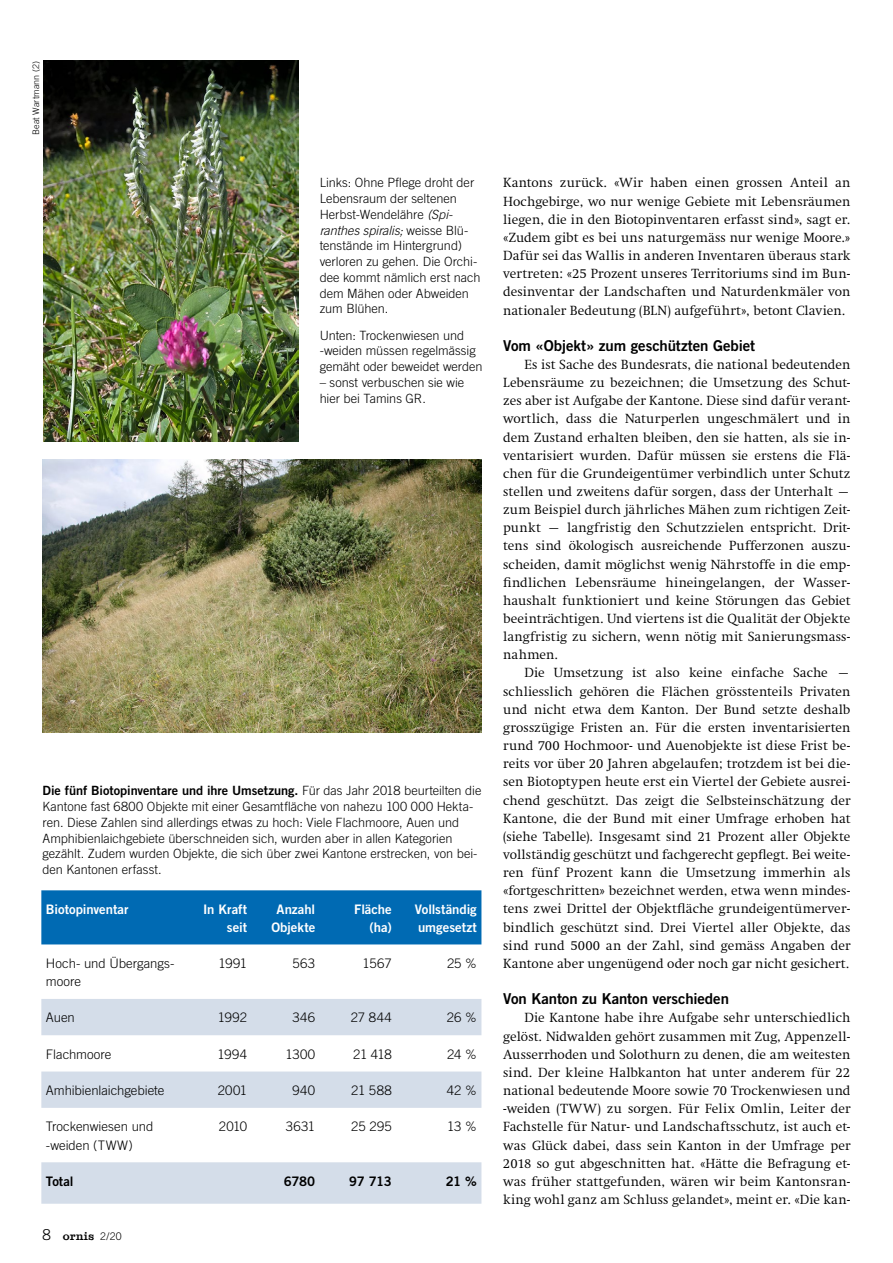
<style>
.page{position:relative;width:893px;height:1263px;background:#fff}
.page>*{position:absolute;margin:0;border:0;box-sizing:border-box;transform-origin:0 0}
.t1{font:15px "Trade Gothic LT Std Bd 2";letter-spacing:-.005em;color:#000}
.t2{font:300 13.5px/18.1px "Swift LT Std";letter-spacing:.01em;color:#000;text-align:justify}
.t3{font:300 13.2px/18.1px "Trade Gothic LT Std";color:#000}
.t4{font:13.2px/18.1px "Trade Gothic LT Std Bd 2";color:#fff;text-align:right}
.t5{font:13.2px "Trade Gothic LT Std Bd 2";letter-spacing:-.025em;color:#000}
.t6{font:300 12.75px/15.8px "Trade Gothic LT Std";color:#000}
.t7{font:12.75px "Trade Gothic LT Std Bd 2";color:#000}
.t8{font:500 12px "Clarendon Com";letter-spacing:.02em;color:#000}
.t9{font:300 9px "Trade Gothic LT Std";letter-spacing:.01em;color:#000}
.s1{font-style:italic}
.s2{font-family:"Trade Gothic LT Std";font-weight:300}
.s3{font-family:"Trade Gothic LT Std";font-weight:300;font-size:15px}
.s4{font-family:"Trade Gothic LT Std";font-weight:300;font-size:10.5px}
</style>
<div class="page">
<img style="left:43px;top:460px;width:439px;height:272px">
<img style="left:43px;top:61px;width:255px;height:381px">
<div style="left:41px;top:890px;width:440px;height:54px;background:#006ab3"></div>
<svg style="left:41px;top:999px;width:440px;height:205px;fill:#d4dde9"></svg>
<p class="t9" style="left:30px;top:135px;width:76px;rotate:-90deg">Beat Wartmann (2)</p>
<p class="t6" style="left:320px;top:175px;width:162px">Links: Ohne Pflege droht der<br>Lebensraum der seltenen<br>Herbst-Wendelähre <span class="s1">(Spi&shy;ranthes spiralis;</span> weisse Blü&shy;tenstände im Hintergrund) verloren zu gehen. Die Orchi&shy;dee kommt nämlich erst nach dem Mähen oder Abweiden zum Blühen.</p>
<p class="t6" style="left:320px;top:327px;width:164px">Unten: Trockenwiesen und -weiden müssen regelmässig gemäht oder beweidet werden</p>
<p class="t6" style="left:320px;top:374px;width:146px">– sonst verbuschen sie wie hier bei Tamins GR.</p>
<p class="t7" style="left:43px;top:783px;width:440px">Die fünf Biotopinventare und ihre Umsetzung. <span class="s2">Für das Jahr 2018 beurteilten die</span></p>
<p class="t6" style="left:43px;top:799px;width:436px">Kantone fast 6800 Objekte mit einer Gesamtfläche von nahezu 100 000 Hekta&shy;ren. Diese Zahlen sind allerdings etwas zu hoch: Viele Flachmoore, Auen und Amphibienlaichgebiete überschneiden sich, wurden aber in allen Kategorien gezählt. Zudem wurden Objekte, die sich über zwei Kantone erstrecken, von bei&shy;den Kantonen erfasst.</p>
<p class="t4" style="left:46px;top:899px;width:84px">Biotopinventar</p>
<p class="t4" style="left:203px;top:899px;width:46px">In Kraft seit</p>
<p class="t4" style="left:271px;top:899px;width:45px;text-align:center">Anzahl<br>Objekte</p>
<p class="t4" style="left:354px;top:899px;width:39px">Fläche (ha)</p>
<p class="t4" style="left:415px;top:899px;width:63px;text-align:left">Vollständig umgesetzt</p>
<p class="t3" style="left:46px;top:954px;width:130px">Hoch- und Übergangs&shy;moore</p>
<p class="t3" style="left:218px;top:954px;width:30px">1991</p>
<p class="t3" style="left:293px;top:954px;width:24px">563</p>
<p class="t3" style="left:363px;top:954px;width:31px">1567</p>
<p class="t3" style="left:447px;top:954px;width:31px">25 %</p>
<p class="t3" style="left:46px;top:1008px;width:30px">Auen</p>
<p class="t3" style="left:218px;top:1008px;width:31px">1992</p>
<p class="t3" style="left:293px;top:1008px;width:24px">346</p>
<p class="t3" style="left:351px;top:1008px;width:43px">27 844</p>
<p class="t3" style="left:447px;top:1008px;width:32px">26 %</p>
<p class="t3" style="left:46px;top:1045px;width:67px">Flachmoore</p>
<p class="t3" style="left:218px;top:1045px;width:31px">1994</p>
<p class="t3" style="left:285px;top:1045px;width:31px">1300</p>
<p class="t3" style="left:353px;top:1045px;width:40px">21 418</p>
<p class="t3" style="left:447px;top:1045px;width:31px">24 %</p>
<p class="t3" style="left:46px;top:1081px;width:120px">Amhibienlaichgebiete</p>
<p class="t3" style="left:218px;top:1081px;width:31px">2001</p>
<p class="t3" style="left:293px;top:1081px;width:24px">940</p>
<p class="t3" style="left:351px;top:1081px;width:42px">21 588</p>
<p class="t3" style="left:447px;top:1081px;width:31px">42 %</p>
<p class="t3" style="left:46px;top:1117px;width:109px">Trockenwiesen und -weiden (TWW)</p>
<p class="t3" style="left:219px;top:1117px;width:30px">2010</p>
<p class="t3" style="left:286px;top:1117px;width:31px">3631</p>
<p class="t3" style="left:351px;top:1117px;width:42px">25 295</p>
<p class="t3" style="left:447px;top:1117px;width:31px">13 %</p>
<p class="t5" style="left:46px;top:1173px;width:29px">Total</p>
<p class="t5" style="left:284px;top:1173px;width:33px">6780</p>
<p class="t5" style="left:349px;top:1173px;width:44px">97 713</p>
<p class="t5" style="left:446px;top:1173px;width:32px">21 %</p>
<p class="t8" style="left:43px;top:1229px;width:81px"><span class="s3">8</span> ornis <span class="s4">2/20</span></p>
<p class="t2" style="left:503px;top:174px;width:349px">Kantons zurück. «Wir haben einen grossen Anteil an Hochgebirge, wo nur wenige Gebiete mit Lebensräumen liegen, die in den Biotopinventaren erfasst sind», sagt er. «Zudem gibt es bei uns naturgemäss nur wenige Moore.» Dafür sei das Wallis in anderen Inventaren überaus stark vertreten: «25 Prozent unseres Territoriums sind im Bun&shy;desinventar der Landschaften und Naturdenkmäler von nationaler Bedeutung (BLN) aufgeführt», betont Clavien.</p>
<p class="t1" style="left:503px;top:336px;width:253px">Vom «Objekt» zum geschützten Gebiet</p>
<p class="t2" style="left:503px;top:356px;width:349px;text-indent:21px">Es ist Sache des Bundesrats, die national bedeutenden Lebensräume zu bezeichnen; die Umsetzung des Schut&shy;zes aber ist Aufgabe der Kantone. Diese sind dafür verant&shy;wortlich, dass die Naturperlen ungeschmälert und in dem Zustand erhalten bleiben, den sie hatten, als sie in&shy;ventarisiert wurden. Dafür müssen sie erstens die Flä&shy;chen für die Grundeigentümer verbindlich unter Schutz stellen und zweitens dafür sorgen, dass der Unterhalt – zum Beispiel durch jährliches Mähen zum richtigen Zeit&shy;punkt – langfristig den Schutzzielen entspricht. Drit&shy;tens sind ökologisch ausreichende Pufferzonen auszu&shy;scheiden, damit möglichst wenig Nährstoffe in die emp&shy;findlichen Lebensräume hineingelangen, der Wasser&shy;haushalt funktioniert und keine Störungen das Gebiet beeinträchtigen. Und viertens ist die Qualität der Objekte langfristig zu sichern, wenn nötig mit Sanierungsmass&shy;nahmen.</p>
<p class="t2" style="left:503px;top:664px;width:349px;text-indent:21px">Die Umsetzung ist also keine einfache Sache – schliesslich gehören die Flächen grösstenteils Privaten und nicht etwa dem Kanton. Der Bund setzte deshalb grosszügige Fristen an. Für die ersten inventarisierten rund 700 Hochmoor- und Auenobjekte ist diese Frist be&shy;reits vor über 20 Jahren abgelaufen; trotzdem ist bei die&shy;sen Biotoptypen heute erst ein Viertel der Gebiete ausrei&shy;chend geschützt. Das zeigt die Selbsteinschätzung der Kantone, die der Bund mit einer Umfrage erhoben hat (siehe Tabelle). Insgesamt sind 21 Prozent aller Objekte vollständig geschützt und fachgerecht gepflegt. Bei weite&shy;ren fünf Prozent kann die Umsetzung immerhin als «fortgeschritten» bezeichnet werden, etwa wenn mindes&shy;tens zwei Drittel der Objektfläche grundeigentümerver&shy;bindlich geschützt sind. Drei Viertel aller Objekte, das sind rund 5000 an der Zahl, sind gemäss Angaben der Kantone aber ungenügend oder noch gar nicht gesichert.</p>
<p class="t1" style="left:503px;top:990px;width:227px">Von Kanton zu Kanton verschieden</p>
<p class="t2" style="left:503px;top:1009px;width:349px;text-indent:21px">Die Kantone habe ihre Aufgabe sehr unterschiedlich gelöst. Nidwalden gehört zusammen mit Zug, Appenzell-Ausserrhoden und Solothurn zu denen, die am weitesten sind. Der kleine Halbkanton hat unter anderem für 22 national bedeutende Moore sowie 70 Trockenwiesen und -weiden (TWW) zu sorgen. Für Felix Omlin, Leiter der Fachstelle für Natur- und Landschaftsschutz, ist auch et&shy;was Glück dabei, dass sein Kanton in der Umfrage per 2018 so gut abgeschnitten hat. «Hätte die Befragung et&shy;was früher stattgefunden, wären wir beim Kantonsran&shy;king wohl ganz am Schluss gelandet», meint er. «Die kan-</p>
</div>
